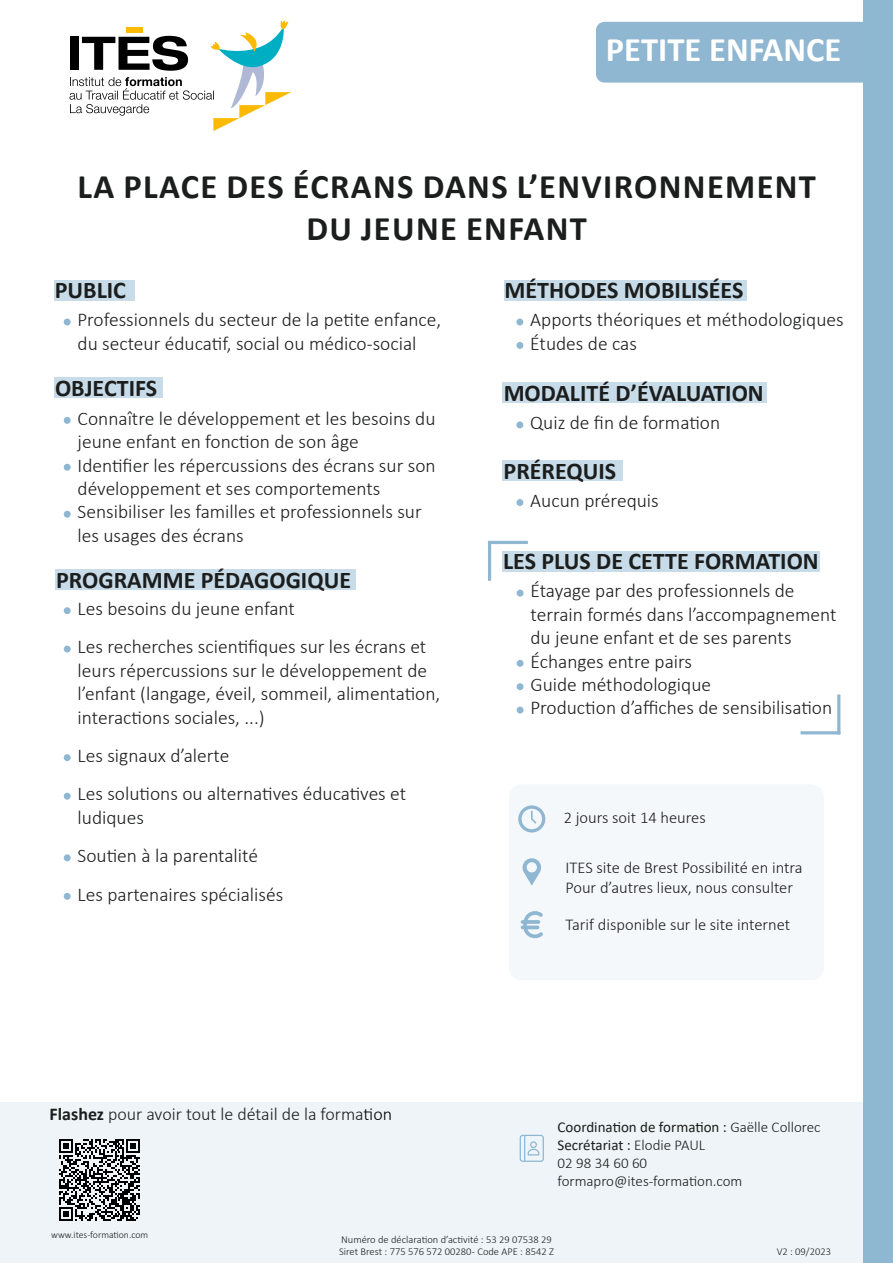
<style>
.page{position:relative;width:893px;height:1263px;background:#fff}
.page>*{position:absolute;margin:0;border:0;box-sizing:border-box;transform-origin:0 0}
.t1{font:700 34.5px/41.4px "Calibri";letter-spacing:.04em;color:#1c1d1d;text-align:center}
.t2{font:700 34.5px "Calibri";color:#fff}
.t3{font:700 24px "Calibri";color:#1c1d1d}
.t4{font:300 19.5px/23.4px "Calibri";color:#1c1d1d}
.t5{font:300 18px "Calibri";color:#1c1d1d}
.t6{font:300 16.5px/19.8px "Calibri";color:#1c1d1d}
.t7{font:300 15px/18px "Calibri";color:#1c1d1d}
.t8{font:300 10.5px/12.6px "Calibri";color:#1c1d1d}
.t9{font:300 9.75px "Calibri";color:#1c1d1d}
.s1{font-weight:700}
.s2{color:#000}
.s3{font-weight:400}
</style>
<div class="page">
<div style="left:502px;top:552px;width:318px;height:20px;background:#c7dbe8"></div>
<div style="left:503px;top:460px;width:120px;height:21px;background:#c7dbe8"></div>
<div style="left:503px;top:382px;width:264px;height:21px;background:#c7dbe8"></div>
<div style="left:504px;top:280px;width:242px;height:20px;background:#c7dbe8"></div>
<div style="left:55px;top:569px;width:301px;height:21px;background:#c7dbe8"></div>
<div style="left:54px;top:377px;width:109px;height:20px;background:#c7dbe8"></div>
<div style="left:54px;top:280px;width:81px;height:20px;background:#c7dbe8"></div>
<div style="left:0;top:1102px;width:893px;height:161px;background:#eef4f8"></div>
<svg style="left:70px;top:20px;width:221px;height:111px"></svg>
<svg style="left:520px;top:1135px;width:24px;height:27px"></svg>
<div style="left:596px;top:22px;width:267px;height:61px;background:#8fb7d1"></div>
<div style="left:509px;top:784px;width:315px;height:196px;background:#f5f8fb;border-radius:13px"></div>
<hr style="left:488px;top:541px;width:3px;height:40px;background:#8fb7d1">
<hr style="left:488px;top:541px;width:40px;height:3px;background:#8fb7d1">
<hr style="left:837px;top:694px;width:3px;height:40px;background:#8fb7d1">
<hr style="left:800px;top:731px;width:40px;height:3px;background:#8fb7d1">
<div style="left:64px;top:319px;width:7px;height:6px;background:#8fb7d1;border-radius:50%"></div>
<div style="left:64px;top:417px;width:7px;height:7px;background:#8fb7d1;border-radius:50%"></div>
<div style="left:64px;top:464px;width:7px;height:7px;background:#8fb7d1;border-radius:50%"></div>
<div style="left:64px;top:511px;width:7px;height:7px;background:#8fb7d1;border-radius:50%"></div>
<div style="left:64px;top:607px;width:7px;height:7px;background:#8fb7d1;border-radius:50%"></div>
<div style="left:64px;top:646px;width:7px;height:6px;background:#8fb7d1;border-radius:50%"></div>
<div style="left:64px;top:754px;width:7px;height:7px;background:#8fb7d1;border-radius:50%"></div>
<div style="left:64px;top:793px;width:7px;height:7px;background:#8fb7d1;border-radius:50%"></div>
<div style="left:64px;top:854px;width:7px;height:7px;background:#8fb7d1;border-radius:50%"></div>
<div style="left:516px;top:319px;width:7px;height:6px;background:#8fb7d1;border-radius:50%"></div>
<div style="left:516px;top:342px;width:7px;height:7px;background:#8fb7d1;border-radius:50%"></div>
<div style="left:516px;top:421px;width:7px;height:7px;background:#8fb7d1;border-radius:50%"></div>
<div style="left:516px;top:499px;width:7px;height:7px;background:#8fb7d1;border-radius:50%"></div>
<div style="left:517px;top:590px;width:7px;height:7px;background:#8fb7d1;border-radius:50%"></div>
<div style="left:517px;top:683px;width:7px;height:7px;background:#8fb7d1;border-radius:50%"></div>
<svg style="left:518px;top:805px;width:27px;height:27px"></svg>
<svg style="left:522px;top:858px;width:19px;height:27px"></svg>
<svg style="left:521px;top:911px;width:22px;height:27px"></svg>
<div style="left:64px;top:893px;width:7px;height:7px;background:#8fb7d1;border-radius:50%"></div>
<div style="left:517px;top:707px;width:7px;height:6px;background:#8fb7d1;border-radius:50%"></div>
<div style="left:517px;top:660px;width:7px;height:7px;background:#8fb7d1;border-radius:50%"></div>
<div style="left:863px;top:0;width:30px;height:1263px;background:#8eb7d1"></div>
<svg style="left:59px;top:1139px;width:81px;height:81px"></svg>
<h1 class="t2" style="left:606px;top:26px;width:237px">PETITE ENFANCE</h1>
<h1 class="t1" style="left:77px;top:165px;width:740px">LA PLACE DES ÉCRANS DANS L’ENVIRONNEMENT<br>DU JEUNE ENFANT</h1>
<p class="t3" style="left:55px;top:273px;width:73px">PUBLIC</p>
<p class="t4" style="left:78px;top:308px;width:365px">Professionnels du secteur de la petite enfance, du secteur éducatif, social ou médico-social</p>
<p class="t3" style="left:55px;top:371px;width:104px">OBJECTIFS</p>
<p class="t4" style="left:78px;top:406px;width:360px">Connaître le développement et les besoins du jeune enfant en fonction de son âge<br>Identifier les répercussions des écrans sur son développement et ses comportements Sensibiliser les familles et professionnels sur les usages des écrans</p>
<p class="t3" style="left:56px;top:563px;width:297px">PROGRAMME PÉDAGOGIQUE</p>
<p class="t4" style="left:78px;top:589px;width:350px;line-height:38.4px">Les besoins du jeune enfant<br>Les recherches scientifiques sur les écrans et</p>
<p class="t4" style="left:78px;top:658px;width:364px">leurs répercussions sur le développement de l’enfant (langage, éveil, sommeil, alimentation, interactions sociales, ...)</p>
<p class="t4" style="left:78px;top:736px;width:330px;line-height:38.4px">Les signaux d’alerte<br>Les solutions ou alternatives éducatives et</p>
<p class="t4" style="left:78px;top:798px;width:207px;line-height:38.4px">ludiques<br>Soutien à la parentalité<br>Les partenaires spécialisés</p>
<p class="t3" style="left:505px;top:273px;width:240px">MÉTHODES MOBILISÉES</p>
<p class="t4" style="left:530px;top:308px;width:315px">Apports théoriques et méthodologiques<br>Études de cas</p>
<p class="t3" style="left:504px;top:376px;width:262px">MODALITÉ D’ÉVALUATION</p>
<p class="t4" style="left:530px;top:411px;width:191px">Quiz de fin de formation</p>
<p class="t3" style="left:504px;top:454px;width:114px">PRÉREQUIS</p>
<p class="t4" style="left:530px;top:488px;width:130px">Aucun prérequis</p>
<p class="t3" style="left:503px;top:544px;width:317px">LES PLUS DE CETTE FORMATION</p>
<p class="t4" style="left:530px;top:579px;width:307px">Étayage par des professionnels de terrain formés dans l’accompagnement du jeune enfant et de ses parents<br>Échanges entre pairs<br>Guide méthodologique<br>Production d’affiches de sensibilisation</p>
<p class="t6" style="left:564px;top:807px;width:144px">2 jours soit 14 heures</p>
<p class="t6" style="left:565px;top:857px;width:239px">ITES site de Brest Possibilité en intra<br>Pour d’autres lieux, nous consulter</p>
<p class="t6" style="left:565px;top:914px;width:226px">Tarif disponible sur le site internet</p>
<p class="t5" style="left:50px;top:1102px;width:344px"><span class="s1">Flashez</span> pour avoir tout le détail de la forma<span class="s2">tion</span></p>
<p class="t7" style="left:558px;top:1118px;width:265px"><span class="s3">Coordination de formation :</span> Gaëlle Collorec<br><span class="s3">Secrétariat :</span> Elodie PAUL<br>02 98 34 60 60 formapro@ites-formation.com</p>
<p class="t9" style="left:51px;top:1229px;width:98px">www.ites-formation.com</p>
<p class="t8" style="left:339px;top:1233px;width:216px">Numéro de déclaration d’activité : 53 29 07538 29<br>Siret Brest : 775 576 572 00280 - Code APE : 8542 Z</p>
<p class="t8" style="left:777px;top:1245px;width:56px">V2 : 09/2023</p>
</div>
